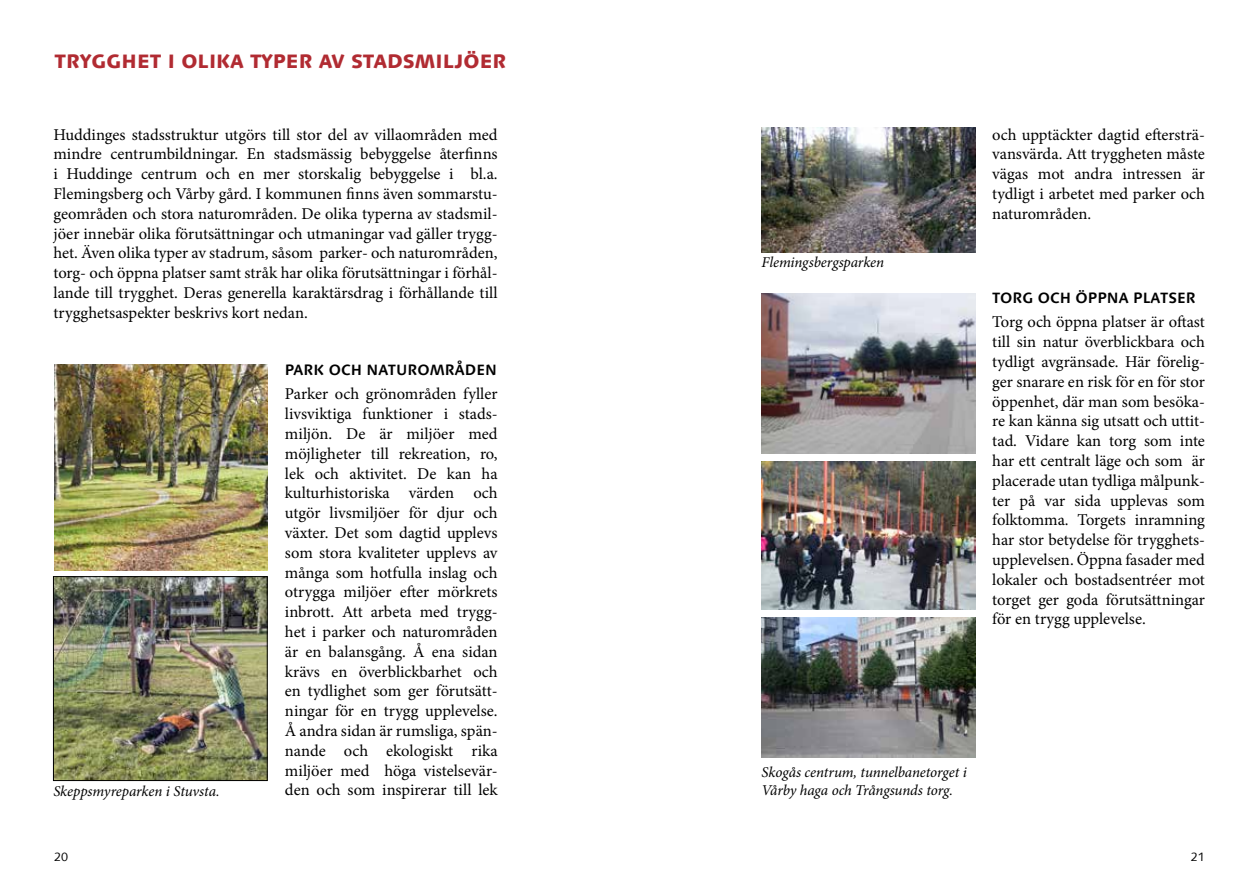
<style>
.page{position:relative;width:1259px;height:893px;background:#fff}
.page>*{position:absolute;margin:0;border:0;box-sizing:border-box;transform-origin:0 0}
.t1{font:800 19.5px "Linotype Syntax Com";color:#b12b32}
.t2{font:16.5px/19.8px "Minion Pro";color:#000;text-align:justify}
.t3{font:italic 15px "Minion Pro";letter-spacing:-.005em;color:#000}
.t4{font:700 15px "Linotype Syntax Com";color:#000}
.t5{font:12px "Linotype Syntax Com";color:#000}
</style>
<div class="page">
<img style="left:54px;top:364px;width:213px;height:207px">
<img style="left:761px;top:293px;width:214px;height:161px">
<img style="left:55px;top:578px;width:210px;height:201px">
<div style="left:53px;top:576px;width:214px;height:205px;border:1px solid #000"></div>
<img style="left:761px;top:128px;width:214px;height:125px">
<img style="left:761px;top:461px;width:214px;height:149px">
<img style="left:761px;top:617px;width:214px;height:141px">
<p class="t1" style="left:55px;top:49px;width:453px">TRYGGHET I OLIKA TYPER AV STADSMILJÖER</p>
<p class="t2" style="left:53px;top:124px;width:446px">Huddinges stadsstruktur utgörs till stor del av villaområden med mindre centrumbildningar. En stadsmässig bebyggelse återfinns i Huddinge centrum och en mer storskalig bebyggelse i bl.a.<br>Flemingsberg och Vårby gård. I kommunen finns även sommarstu&shy;geområden och stora naturområden. De olika typerna av stadsmil&shy;jöer innebär olika förutsättningar och utmaningar vad gäller trygg&shy;het. Även olika typer av stadrum, såsom parker- och naturområden, torg- och öppna platser samt stråk har olika förutsättningar i förhål&shy;lande till trygghet. Deras generella karaktärsdrag i förhållande till trygghetsaspekter beskrivs kort nedan.</p>
<p class="t4" style="left:285px;top:361px;width:213px">PARK OCH NATUROMRÅDEN</p>
<p class="t2" style="left:285px;top:384px;width:214px">Parker och grönområden fyller livsviktiga funktioner i stads&shy;miljön. De är miljöer med möjligheter till rekreation, ro, lek och aktivitet. De kan ha kulturhistoriska värden och utgör livsmiljöer för djur och växter. Det som dagtid upplevs som stora kvaliteter upplevs av många som hotfulla inslag och otrygga miljöer efter mörkrets inbrott. Att arbeta med trygg&shy;het i parker och naturområden är en balansgång. Å ena sidan krävs en överblickbarhet och en tydlighet som ger förutsätt&shy;ningar för en trygg upplevelse.<br>Å andra sidan är rumsliga, spän&shy;nande och ekologiskt rika miljöer med höga vistelsevär&shy;den och som inspirerar till lek</p>
<p class="t3" style="left:761px;top:252px;width:124px">Flemingsbergsparken</p>
<p class="t3" style="left:761px;top:762px;width:207px">Skogås centrum, tunnelbanetorget i</p>
<p class="t3" style="left:53px;top:781px;width:168px">Skeppsmyreparken i Stuvsta.</p>
<p class="t3" style="left:761px;top:780px;width:193px">Vårby haga och Trångsunds torg.</p>
<p class="t2" style="left:992px;top:124px;width:214px">och upptäckter dagtid eftersträ&shy;vansvärda. Att tryggheten måste vägas mot andra intressen är tydligt i arbetet med parker och naturområden.</p>
<p class="t4" style="left:992px;top:289px;width:205px">TORG OCH ÖPPNA PLATSER</p>
<p class="t2" style="left:992px;top:312px;width:214px">Torg och öppna platser är oftast till sin natur överblickbara och tydligt avgränsade. Här förelig&shy;ger snarare en risk för en för stor öppenhet, där man som besöka&shy;re kan känna sig utsatt och uttit&shy;tad. Vidare kan torg som inte har ett centralt läge och som är placerade utan tydliga målpunk&shy;ter på var sida upplevas som folktomma. Torgets inramning har stor betydelse för trygghets&shy;upplevelsen. Öppna fasader med lokaler och bostadsentréer mot torget ger goda förutsättningar för en trygg upplevelse.</p>
<p class="t5" style="left:54px;top:849px;width:16px">20</p>
<p class="t5" style="left:1191px;top:849px;width:16px">21</p>
</div>
